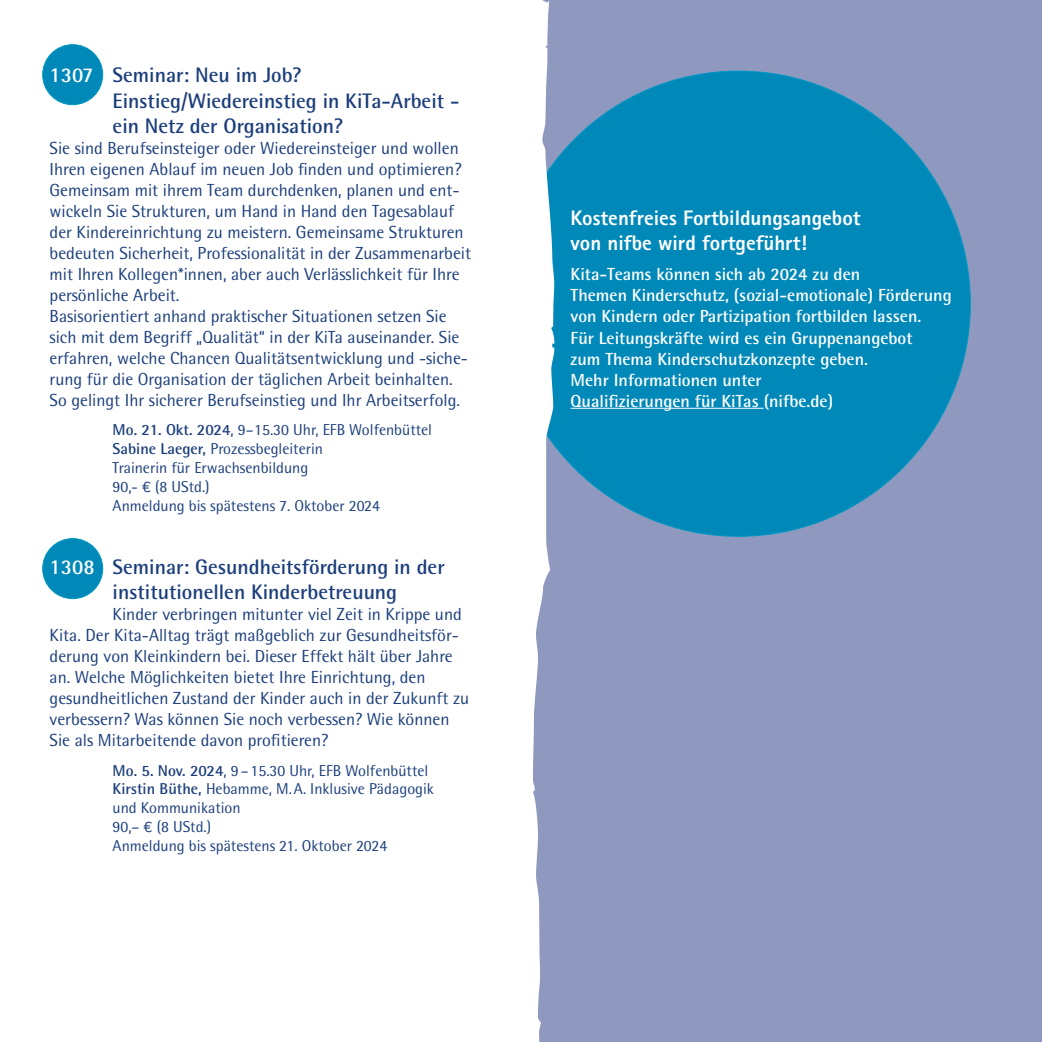
<style>
.page{position:relative;width:1042px;height:1042px;background:#fff}
.page>*{position:absolute;margin:0;border:0;box-sizing:border-box;transform-origin:0 0}
.t1{font:700 21px/25.2px "Rotis Semi Sans";color:#1b3e7b}
.Überschriften_links{font:800 21px "Rotis Sans Serif";color:#fff}
.Fließtext{font:17.5px/21px "Rotis Semi Sans";color:#1b3e7b}
.Subline{font:700 17.5px "Rotis Semi Sans";color:#fff}
.Daten{font:15.75px "Rotis Semi Sans";color:#1b3e7b}
.s1{color:#fff}
.s2{font-weight:700}
.s3{font-family:"Signika";font-weight:300}
</style>
<div class="page">
<div style="left:521px;top:0;width:521px;height:1042px;background:#8f98be"></div>
<div style="left:506px;top:71px;width:464px;height:465px;background:#0088b9;border-radius:50%"></div>
<div style="left:43px;top:45px;width:60px;height:60px;background:#0088b9;border-radius:50%"></div>
<div style="left:42px;top:44px;width:61px;height:61px;border:1px solid #0098c3;border-radius:50%"></div>
<div style="left:43px;top:538px;width:60px;height:60px;background:#0088b9;border-radius:50%"></div>
<div style="left:42px;top:538px;width:61px;height:61px;border:1px solid #0098c3;border-radius:50%"></div>
<svg style="left:506px;top:0;width:48px;height:1042px;fill:#fff"></svg>
<hr style="left:570px;top:408px;width:194px;height:1px;background:#fff">
<p class="t1" style="left:50px;top:62px;width:254px"><span class="s1">1307</span> Seminar: Neu im Job?</p>
<p class="t1" style="left:113px;top:88px;width:348px">Einstieg/Wiedereinstieg in KiTa-Arbeit - ein Netz der Organisation?</p>
<p class="Fließtext" style="left:50px;top:137px;width:423px">Sie sind Berufseinsteiger oder Wiedereinsteiger und wollen Ihren eigenen Ablauf im neuen Job finden und optimieren?<br>Gemeinsam mit ihrem Team durchdenken, planen und ent&shy;wickeln Sie Strukturen, um Hand in Hand den Tagesablauf der Kindereinrichtung zu meistern. Gemeinsame Strukturen bedeuten Sicherheit, Professionalität in der Zusammenarbeit mit Ihren Kollegen*innen, aber auch Verlässlichkeit für Ihre persönliche Arbeit.</p>
<p class="Fließtext" style="left:50px;top:305px;width:420px">Basisorientiert anhand praktischer Situationen setzen Sie sich mit dem Begriff „Qualität“ in der KiTa auseinander. Sie erfahren, welche Chancen Qualitätsentwicklung und -siche&shy;rung für die Organisation der täglichen Arbeit beinhalten.<br>So gelingt Ihr sicherer Berufseinstieg und Ihr Arbeitserfolg.</p>
<p class="Daten" style="left:113px;top:421px;width:321px"><span class="s2">Mo. 21. Okt. 2024</span>, 9–15.30 Uhr, EFB Wolfenbüttel</p>
<p class="Daten" style="left:113px;top:439px;width:212px"><span class="s2">Sabine Laeger,</span> Prozessbegleiterin</p>
<p class="Daten" style="left:113px;top:458px;width:197px">Trainerin für Erwachsenbildung</p>
<p class="Daten" style="left:113px;top:477px;width:99px">90,- <span class="s3">€</span> (8 UStd.)</p>
<p class="Daten" style="left:113px;top:496px;width:269px">Anmeldung bis spätestens 7. Oktober 2024</p>
<p class="t1" style="left:113px;top:554px;width:334px;text-indent:-63px"><span class="s1">1308</span> Seminar: Gesundheitsförderung in der institutionellen Kinderbetreuung</p>
<p class="Fließtext" style="left:50px;top:603px;width:421px;text-indent:63px">Kinder verbringen mitunter viel Zeit in Krippe und Kita. Der Kita-Alltag trägt maßgeblich zur Gesundheitsför&shy;derung von Kleinkindern bei. Dieser Effekt hält über Jahre an. Welche Möglichkeiten bietet Ihre Einrichtung, den gesundheitlichen Zustand der Kinder auch in der Zukunft zu verbessern? Was können Sie noch verbessen? Wie können Sie als Mitarbeitende davon profitieren?</p>
<p class="Daten" style="left:113px;top:761px;width:317px"><span class="s2">Mo. 5. Nov. 2024</span>, 9–15.30 Uhr, EFB Wolfenbüttel</p>
<p class="Daten" style="left:113px;top:780px;width:323px"><span class="s2">Kirstin Büthe,</span> Hebamme, M.A. Inklusive Pädagogik</p>
<p class="Daten" style="left:113px;top:799px;width:130px">und Kommunikation</p>
<p class="Daten" style="left:113px;top:817px;width:100px">90,– <span class="s3">€</span> (8 UStd.)</p>
<p class="Daten" style="left:113px;top:836px;width:276px">Anmeldung bis spätestens 21. Oktober 2024</p>
<p class="Überschriften_links" style="left:570px;top:204px;width:292px">Kostenfreies Fortbildungsangebot</p>
<p class="Überschriften_links" style="left:570px;top:229px;width:238px">von nifbe wird fortgeführt!</p>
<p class="Subline" style="left:570px;top:264px;width:291px">Kita-Teams können sich ab 2024 zu den</p>
<p class="Subline" style="left:570px;top:285px;width:383px">Themen Kinderschutz, (sozial-emotionale) Förderung</p>
<p class="Subline" style="left:570px;top:306px;width:352px">von Kindern oder Partizipation fortbilden lassen.</p>
<p class="Subline" style="left:570px;top:327px;width:343px">Für Leitungskräfte wird es ein Gruppenangebot</p>
<p class="Subline" style="left:570px;top:348px;width:299px">zum Thema Kinderschutzkonzepte geben.</p>
<p class="Subline" style="left:570px;top:369px;width:193px">Mehr Informationen unter</p>
<p class="Subline" style="left:570px;top:390px;width:264px">Qualifizierungen für KiTas (nifbe.de)</p>
</div>
